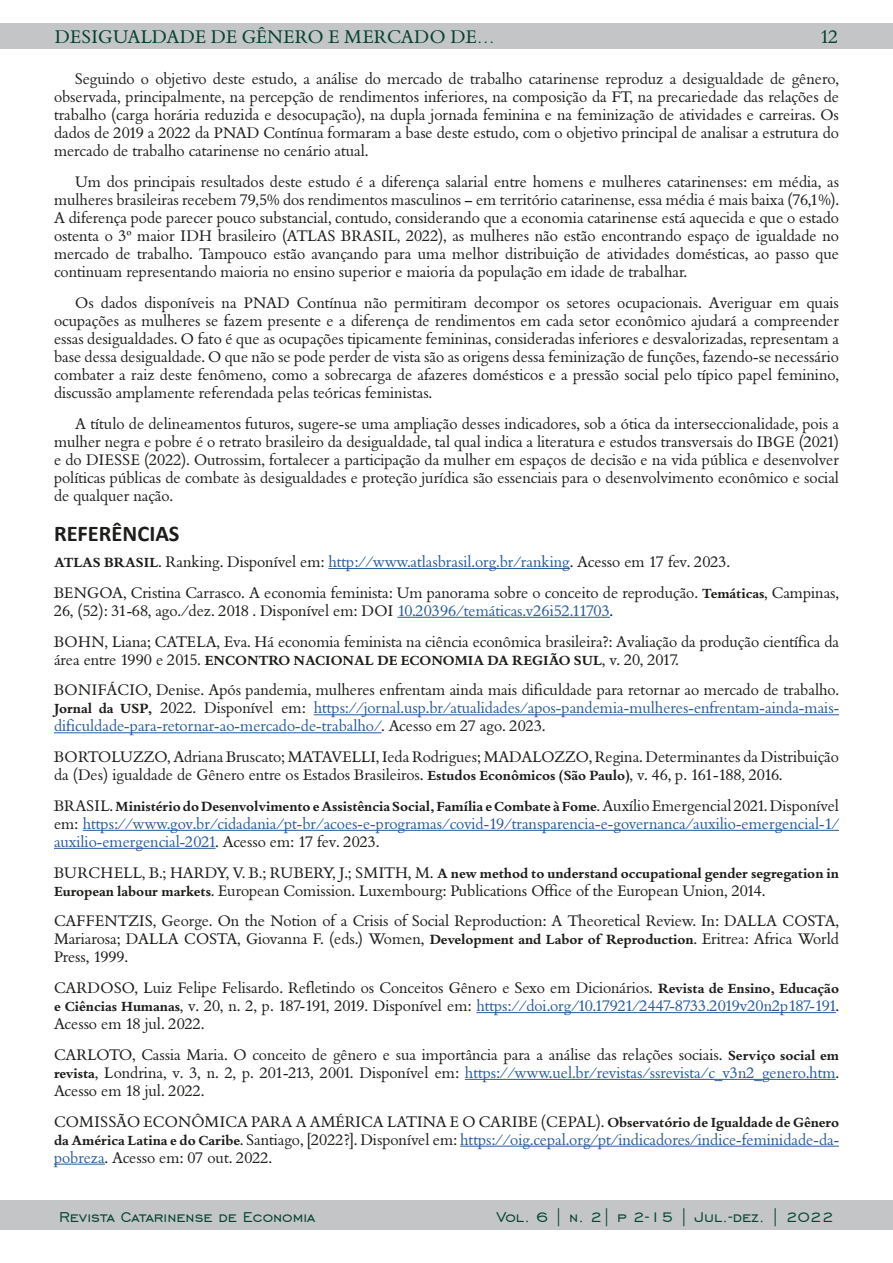
<style>
.page{position:relative;width:893px;height:1263px;background:#fff}
.page>*{position:absolute;margin:0;border:0;box-sizing:border-box;transform-origin:0 0}
.t1{font:700 22.5px "Calibri";color:#1d1d1b}
.t2{font:18px "Engravers Gothic BT";color:#03432e}
.t3{font:18px "Bembo BQ";letter-spacing:.02em;color:#03432e}
.t4{font:15px/18px "Bembo BQ";color:#1d1d1b;text-align:justify}
.t5{font:700 15px "Bembo Book MT Std";color:#1d1d1b}
.t6{font:15px/18px "Bembo BQ";color:#275b9c}
.s1{font-family:"Times New Roman"}
.s2{font-family:"Bembo Book MT Std";font-weight:700}
.s3{color:#275b9c}
.s4{font-family:"Bembo BQ";font-weight:400}
.s5{color:#1d1d1b}
</style>
<div class="page">
<div style="left:0;top:23px;width:893px;height:26px;background:#c3c5c6"></div>
<div style="left:0;top:1200px;width:893px;height:30px;background:#c3c5c6"></div>
<hr style="left:328px;top:568px;width:242px;height:1px;background:#275b9c">
<hr style="left:397px;top:617px;width:213px;height:1px;background:#275b9c">
<hr style="left:314px;top:714px;width:525px;height:1px;background:#275b9c">
<hr style="left:54px;top:732px;width:327px;height:1px;background:#275b9c">
<hr style="left:83px;top:830px;width:756px;height:1px;background:#275b9c">
<hr style="left:54px;top:848px;width:162px;height:1px;background:#275b9c">
<hr style="left:476px;top:1012px;width:360px;height:1px;background:#275b9c">
<hr style="left:465px;top:1079px;width:371px;height:1px;background:#275b9c">
<hr style="left:460px;top:1146px;width:379px;height:1px;background:#275b9c">
<hr style="left:54px;top:1164px;width:51px;height:1px;background:#275b9c">
<p class="t3" style="left:55px;top:27px;width:441px">DESIGUALDADE DE GÊNERO E MERCADO DE…</p>
<p class="t3" style="left:820px;top:27px;width:20px">12</p>
<p class="t4" style="left:54px;top:71px;width:787px;text-indent:21px">Seguindo o objetivo deste estudo, a análise do mercado de trabalho catarinense reproduz a desigualdade de gênero, observada, principalmente, na percepção de rendimentos inferiores, na composição da FT, na precariedade das relações de trabalho (carga horária reduzida e desocupação), na dupla jornada feminina e na feminização de atividades e carreiras. Os dados de 2019 a 2022 da PNAD Contínua formaram a base deste estudo, com o objetivo principal de analisar a estrutura do mercado de trabalho catarinense no cenário atual.</p>
<p class="t4" style="left:54px;top:174px;width:787px;text-indent:21px">Um dos principais resultados deste estudo é a diferença salarial entre homens e mulheres catarinenses: em média, as mulheres brasileiras recebem 79,5% dos rendimentos masculinos – em território catarinense, essa média é mais baixa (76,1%).<br>A diferença pode parecer pouco substancial, contudo, considerando que a economia catarinense está aquecida e que o estado ostenta o 3<span class="s1">º</span> maior IDH brasileiro (ATLAS BRASIL, 2022), as mulheres não estão encontrando espaço de igualdade no mercado de trabalho. Tampouco estão avançando para uma melhor distribuição de atividades domésticas, ao passo que continuam representando maioria no ensino superior e maioria da população em idade de trabalhar.</p>
<p class="t4" style="left:54px;top:294px;width:786px;text-indent:21px">Os dados disponíveis na PNAD Contínua não permitiram decompor os setores ocupacionais. Averiguar em quais ocupações as mulheres se fazem presente e a diferença de rendimentos em cada setor econômico ajudará a compreender essas desigualdades. O fato é que as ocupações tipicamente femininas, consideradas inferiores e desvalorizadas, representam a base dessa desigualdade. O que não se pode perder de vista são as origens dessa feminização de funções, fazendo-se necessário combater a raiz deste fenômeno, como a sobrecarga de afazeres domésticos e a pressão social pelo típico papel feminino, discussão amplamente referendada pelas teóricas feministas.</p>
<p class="t4" style="left:54px;top:415px;width:786px;text-indent:21px">A título de delineamentos futuros, sugere-se uma ampliação desses indicadores, sob a ótica da interseccionalidade, pois a mulher negra e pobre é o retrato brasileiro da desigualdade, tal qual indica a literatura e estudos transversais do IBGE (2021) e do DIESSE (2022). Outrossim, fortalecer a participação da mulher em espaços de decisão e na vida pública e desenvolver políticas públicas de combate às desigualdades e proteção jurídica são essenciais para o desenvolvimento econômico e social de qualquer nação.</p>
<h1 class="t1" style="left:54px;top:517px;width:127px">REFERÊNCIAS</h1>
<p class="t4" style="left:54px;top:547px;width:786px;line-height:30.8px"><span class="s2">ATLAS BRASIL</span>. Ranking. Disponível em: <span class="s3">http://www.atlasbrasil.org.br/ranking</span>. Acesso em 17 fev. 2023.<br>BENGOA, Cristina Carrasco. A economia feminista: Um panorama sobre o conceito de reprodução. <span class="s2">Temáticas</span>, Campinas,</p>
<p class="t4" style="left:54px;top:596px;width:786px;line-height:30.8px">26, (52): 31-68, ago./dez. 2018 . Disponível em: DOI <span class="s3">10.20396/temáticas.v26i52.11703</span>.<br>BOHN, Liana; CATELA, Eva. Há economia feminista na ciência econômica brasileira?: Avaliação da produção científica da</p>
<p class="t5" style="left:54px;top:650px;width:626px"><span class="s4">área entre 1990 e 2015.</span> ENCONTRO NACIONAL DE ECONOMIA DA REGIÃO SUL<span class="s4">, v. 20, 2017.</span></p>
<p class="t4" style="left:54px;top:682px;width:786px">BONIFÁCIO, Denise. Após pandemia, mulheres enfrentam ainda mais dificuldade para retornar ao mercado de trabalho.<br><span class="s2">Jornal da USP,</span> 2022. Disponível em: <span class="s3">https://jornal.usp.br/atualidades/apos-pandemia-mulheres-enfrentam-ainda-mais&shy;dificuldade-para-retornar-ao-mercado-de-trabalho/</span>. Acesso em 27 ago. 2023.</p>
<p class="t4" style="left:54px;top:748px;width:786px">BORTOLUZZO, Adriana Bruscato; MATAVELLI, Ieda Rodrigues; MADALOZZO, Regina. Determinantes da Distribuição da (Des) igualdade de Gênero entre os Estados Brasileiros. <span class="s2">Estudos Econômicos (São Paulo)</span>, v. 46, p. 161-188, 2016.</p>
<p class="t5" style="left:54px;top:796px;width:786px"><span class="s4">BRASIL.</span> Ministério do Desenvolvimento e Assistência Social, Família e Combate à Fome<span class="s4">. Auxílio Emergencial 2021. Disponível</span></p>
<p class="t6" style="left:54px;top:815px;width:786px"><span class="s5">em:</span> https://www.gov.br/cidadania/pt-br/acoes-e-programas/covid-19/transparencia-e-governanca/auxilio-emergencial-1/ auxilio-emergencial-2021<span class="s5">. Acesso em: 17 fev. 2023.</span></p>
<p class="t5" style="left:54px;top:863px;width:786px"><span class="s4">BURCHELL, B.; HARDY, V. B.; RUBERY, J.; SMITH, M.</span> A new method to understand occupational gender segregation in</p>
<p class="t4" style="left:54px;top:875px;width:786px;line-height:30.8px"><span class="s2">European labour markets</span>. European Comission. Luxembourg: Publications Office of the European Union, 2014.<br>CAFFENTZIS, George. On the Notion of a Crisis of Social Reproduction: A Theoretical Review. In: DALLA COSTA,</p>
<p class="t4" style="left:54px;top:931px;width:786px">Mariarosa; DALLA COSTA, Giovanna F. (eds.) Women, <span class="s2">Development and Labor of Reproduction</span>. Eritrea: Africa World<br>Press, 1999.</p>
<p class="t4" style="left:54px;top:979px;width:786px">CARDOSO, Luiz Felipe Felisardo. Refletindo os Conceitos Gênero e Sexo em Dicionários. <span class="s2">Revista de Ensino, Educação e Ciências Humanas</span>, v. 20, n. 2, p. 187-191, 2019. Disponível em: <span class="s3">https://doi.org/10.17921/2447-8733.2019v20n2p187-191</span>.<br>Acesso em 18 jul. 2022.</p>
<p class="t4" style="left:54px;top:1046px;width:786px">CARLOTO, Cassia Maria. O conceito de gênero e sua importância para a análise das relações sociais. <span class="s2">Serviço social em revista</span>, Londrina, v. 3, n. 2, p. 201-213, 2001. Disponível em: <span class="s3">https://www.uel.br/revistas/ssrevista/c_v3n2_genero.htm</span>.<br>Acesso em 18 jul. 2022.</p>
<p class="t4" style="left:54px;top:1113px;width:786px">COMISSÃO ECONÔMICA PARA A AMÉRICA LATINA E O CARIBE (CEPAL). <span class="s2">Observatório de Igualdade de Gênero da América Latina e do Caribe</span>. Santiago, [2022?]. Disponível em: <span class="s3">https://oig.cepal.org/pt/indicadores/indice-feminidade-da&shy;pobreza</span>. Acesso em: 07 out. 2022.</p>
<p class="t2" style="left:59px;top:1207px;width:258px">Revista Catarinense de Economia</p>
<p class="t2" style="left:496px;top:1207px;width:339px">Vol. 6 | n. 2| p 2-15 | Jul.-dez. | 2022</p>
</div>
